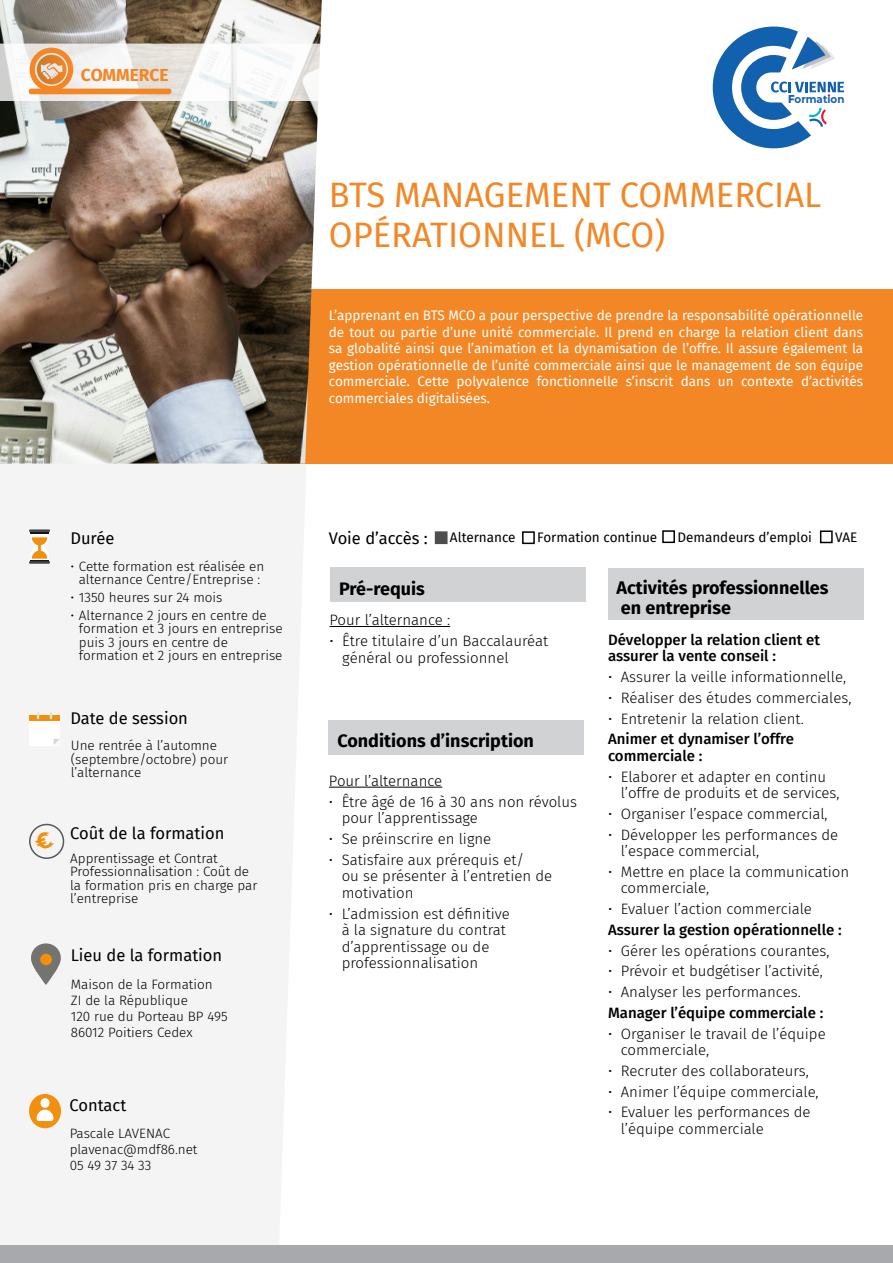
<style>
.page{position:relative;width:893px;height:1263px;background:#fff}
.page>*{position:absolute;margin:0;border:0;box-sizing:border-box;transform-origin:0 0}
.GRAND_TITRE_RUBRIQUE{font:34.5px "Fira Sans";color:#f38725}
.problematique{font:700 18px "Fira Sans";color:#000}
.t1{font:700 17.4px "Fira Sans";color:#f38725}
.problematique-2{font:16.5px "Fira Sans";color:#000}
.problematique-3{font:300 15px/16.5px "Fira Sans";color:#000}
.problematique-4{font:500 15px/16.5px "Fira Sans";color:#000}
.problematique-5{font:300 13.5px/13.5px "Fira Sans";color:#000}
.problematique-6{font:13.5px/16.5px "Fira Sans";color:#fff;text-align:justify}
.problematique-7{font:13.5px "Fira Sans";color:#000}
.t2{font:700 10.95px "Montserrat";color:#1161af;scale:.94 1}
.s1{font-weight:800;font-size:11.4px}
</style>
<div class="page">
<div style="left:0;top:463px;width:311px;height:783px;background:#f4f4f5"></div>
<div style="left:261px;top:289px;width:632px;height:174px;background:#f38725"></div>
<img style="left:0;top:0;width:322px;height:463px">
<div style="left:0;top:1246px;width:893px;height:17px;background:#a8a9ad"></div>
<svg style="left:713px;top:27px;width:131px;height:121px"></svg>
<svg style="left:0;top:44px;width:322px;height:57px"></svg>
<div style="left:29px;top:89px;width:142px;height:5px;background:#f38725;border-radius:3px"></div>
<div style="left:29px;top:824px;width:35px;height:35px;border:2px solid #57585a;border-radius:50%"></div>
<svg style="left:31px;top:943px;width:30px;height:42px"></svg>
<div style="left:40px;top:954px;width:12px;height:11px;background:#f28f0d;border-radius:50%"></div>
<hr style="left:29px;top:529px;width:21px;height:3px;background:#42454a">
<hr style="left:29px;top:561px;width:21px;height:3px;background:#42454a">
<svg style="left:30px;top:532px;width:19px;height:29px"></svg>
<div style="left:29px;top:721px;width:31px;height:24px;background:#fff"></div>
<div style="left:29px;top:715px;width:31px;height:6px;background:#f28f0d"></div>
<svg style="left:54px;top:739px;width:5px;height:6px"></svg>
<svg style="left:37px;top:712px;width:2px;height:7px"></svg>
<svg style="left:50px;top:712px;width:2px;height:7px"></svg>
<div style="left:608px;top:568px;width:255px;height:52px;background:#d1d2d4"></div>
<hr style="left:330px;top:626px;width:120px;height:1px;background:#000">
<div style="left:331px;top:568px;width:255px;height:34px;background:#d1d2d4"></div>
<div style="left:329px;top:720px;width:255px;height:34px;background:#d1d2d4"></div>
<hr style="left:329px;top:787px;width:113px;height:1px;background:#000">
<div style="left:435px;top:531px;width:13px;height:13px;background:#4d4d4d"></div>
<div style="left:522px;top:531px;width:13px;height:13px;border:2px solid #000"></div>
<div style="left:662px;top:530px;width:13px;height:13px;border:2px solid #000"></div>
<div style="left:820px;top:530px;width:13px;height:13px;border:2px solid #000"></div>
<div style="left:29px;top:1094px;width:32px;height:34px;background:#f28f0d;border-radius:50%"></div>
<svg style="left:40px;top:1098px;width:10px;height:10px"></svg>
<svg style="left:37px;top:1109px;width:16px;height:12px"></svg>
<svg style="left:33px;top:830px;width:22px;height:21px"></svg>
<p class="t1" style="left:81px;top:60px;width:89px">COMMERCE</p>
<p class="t2" style="left:788px;top:92px;width:61px"><span class="s1">F</span>ormation</p>
<p class="GRAND_TITRE_RUBRIQUE" style="left:329px;top:169px;width:494px">BTS MANAGEMENT COMMERCIAL</p>
<p class="GRAND_TITRE_RUBRIQUE" style="left:329px;top:209px;width:338px">OPÉRATIONNEL (MCO)</p>
<p class="problematique-6" style="left:329px;top:307px;width:536px">L’apprenant en BTS MCO a pour perspective de prendre la responsabilité opérationnelle de tout ou partie d’une unité commerciale. Il prend en charge la relation client dans sa globalité ainsi que l’animation et la dynamisation de l’offre. Il assure également la gestion opérationnelle de l’unité commerciale ainsi que le management de son équipe commerciale. Cette polyvalence fonctionnelle s’inscrit dans un contexte d’activités commerciales digitalisées.</p>
<p class="problematique-2" style="left:70px;top:526px;width:46px">Durée</p>
<p class="problematique-5" style="left:70px;top:559px;width:196px;text-align:center">• Cette formation est réalisée en alternance Centre/Entreprise :</p>
<p class="problematique-5" style="left:70px;top:590px;width:154px">• 1350 heures sur 24 mois</p>
<p class="problematique-5" style="left:79px;top:608px;width:205px;text-indent:-9px">• Alternance 2 jours en centre de formation et 3 jours en entreprise puis 3 jours en centre de formation et 2 jours en entreprise</p>
<p class="problematique-2" style="left:70px;top:706px;width:119px">Date de session</p>
<p class="problematique-5" style="left:71px;top:739px;width:159px">Une rentrée à l’automne (septembre/octobre) pour l’alternance</p>
<p class="problematique-2" style="left:70px;top:821px;width:156px">Coût de la formation</p>
<p class="problematique-5" style="left:70px;top:851px;width:189px">Apprentissage et Contrat<br>Professionnalisation : Coût de la formation pris en charge par l’entreprise</p>
<p class="problematique-2" style="left:71px;top:943px;width:153px">Lieu de la formation</p>
<p class="problematique-5" style="left:71px;top:977px;width:143px">Maison de la Formation</p>
<p class="problematique-5" style="left:71px;top:993px;width:119px">ZI de la République</p>
<p class="problematique-5" style="left:71px;top:1009px;width:158px">120 rue du Porteau BP 495</p>
<p class="problematique-5" style="left:71px;top:1026px;width:123px">86012 Poitiers Cedex</p>
<p class="problematique-2" style="left:69px;top:1093px;width:58px">Contact</p>
<p class="problematique-5" style="left:70px;top:1126px;width:102px">Pascale LAVENAC</p>
<p class="problematique-5" style="left:70px;top:1142px;width:129px">plavenac@mdf86.net</p>
<p class="problematique-5" style="left:70px;top:1159px;width:83px">05 49 37 34 33</p>
<p class="problematique-2" style="left:329px;top:526px;width:100px">Voie d’accès :</p>
<p class="problematique-7" style="left:450px;top:527px;width:67px">Alternance</p>
<p class="problematique-7" style="left:537px;top:527px;width:122px">Formation continue</p>
<p class="problematique-7" style="left:677px;top:527px;width:136px">Demandeurs d’emploi</p>
<p class="problematique-7" style="left:835px;top:527px;width:24px">VAE</p>
<p class="problematique" style="left:339px;top:573px;width:87px">Pré-requis</p>
<p class="problematique-3" style="left:330px;top:612px;width:122px">Pour l’alternance :</p>
<p class="problematique-3" style="left:342px;top:633px;width:207px;text-indent:-13px">• Être titulaire d’un Baccalauréat général ou professionnel</p>
<p class="problematique" style="left:337px;top:726px;width:198px">Conditions d’inscription</p>
<p class="problematique-3" style="left:329px;top:772px;width:115px">Pour l’alternance</p>
<p class="problematique-3" style="left:342px;top:793px;width:237px;text-indent:-13px">• Être âgé de 16 à 30 ans non révolus pour l’apprentissage</p>
<p class="problematique-3" style="left:329px;top:830px;width:164px">• Se préinscrire en ligne</p>
<p class="problematique-3" style="left:342px;top:851px;width:212px;text-indent:-13px">• Satisfaire aux prérequis et/<br>ou se présenter à l’entretien de motivation</p>
<p class="problematique-3" style="left:342px;top:905px;width:170px;text-indent:-13px">• L’admission est définitive à la signature du contrat d’apprentissage ou de professionnalisation</p>
<p class="problematique" style="left:617px;top:572px;width:213px">Activités professionnelles</p>
<p class="problematique" style="left:621px;top:593px;width:112px">en entreprise</p>
<p class="problematique-4" style="left:608px;top:630px;width:214px">Développer la relation client et assurer la vente conseil :</p>
<p class="problematique-3" style="left:608px;top:668px;width:239px">• Assurer la veille informationnelle,</p>
<p class="problematique-3" style="left:608px;top:689px;width:245px">• Réaliser des études commerciales,</p>
<p class="problematique-3" style="left:608px;top:710px;width:197px">• Entretenir la relation client.</p>
<p class="problematique-4" style="left:608px;top:730px;width:187px">Animer et dynamiser l’offre commerciale :</p>
<p class="problematique-3" style="left:621px;top:768px;width:220px;text-indent:-13px">• Elaborer et adapter en continu l’offre de produits et de services,</p>
<p class="problematique-3" style="left:608px;top:805px;width:221px">• Organiser l’espace commercial,</p>
<p class="problematique-3" style="left:621px;top:826px;width:219px;text-indent:-13px">• Développer les performances de l’espace commercial,</p>
<p class="problematique-3" style="left:621px;top:863px;width:230px;text-indent:-13px">• Mettre en place la communication commerciale,</p>
<p class="problematique-3" style="left:608px;top:900px;width:205px">• Evaluer l’action commerciale</p>
<p class="problematique-4" style="left:608px;top:920px;width:235px">Assurer la gestion opérationnelle :</p>
<p class="problematique-3" style="left:608px;top:942px;width:223px">• Gérer les opérations courantes,</p>
<p class="problematique-3" style="left:608px;top:963px;width:216px">• Prévoir et budgétiser l’activité,</p>
<p class="problematique-3" style="left:608px;top:983px;width:194px">• Analyser les performances.</p>
<p class="problematique-4" style="left:608px;top:1003px;width:217px">Manager l’équipe commerciale :</p>
<p class="problematique-3" style="left:621px;top:1025px;width:206px;text-indent:-13px">• Organiser le travail de l’équipe commerciale,</p>
<p class="problematique-3" style="left:608px;top:1062px;width:202px">• Recruter des collaborateurs,</p>
<p class="problematique-3" style="left:608px;top:1083px;width:212px">• Animer l’équipe commerciale,</p>
<p class="problematique-3" style="left:621px;top:1104px;width:191px;text-indent:-13px">• Evaluer les performances de l’équipe commerciale</p>
</div>
